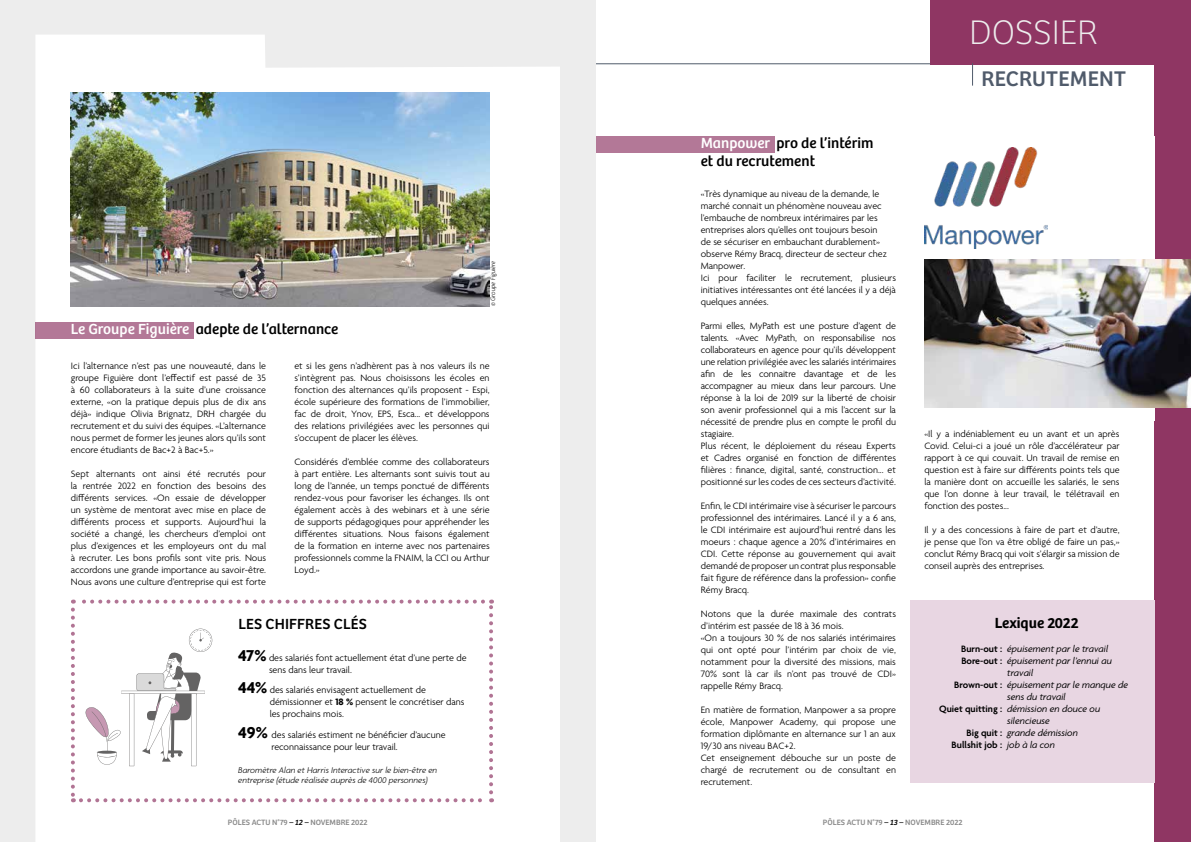
<style>
.page{position:relative;width:1191px;height:842px;background:#fff}
.page>*{position:absolute;margin:0;border:0;box-sizing:border-box;transform-origin:0 0}
.t1{font:100 35.3px "Bree";color:#ededed}
.t2{font:22px "Bree";letter-spacing:.01em;color:#505b6b}
.t3{font:15.2px/18.3px "Bree";color:#000}
.t4{font:600 15.2px "Bree";color:#000}
.t5{font:300 10px/12px "Agenda";color:#000}
.t6{font:italic 10px "Agenda";color:#000}
.t7{font:600 10px "Agenda";color:#000}
.t8{font:italic 300 9px/10.8px "Agenda";color:#000}
.t9{font:8px "Bree";color:#878787}
.t10{font:italic 300 7px "Agenda";color:#000;scale:.9 1}
.s1{color:#fff}
.s2{font-weight:700;font-size:17px}
.s3{font-weight:700}
.s4{color:#000}
.s5{font-style:italic;color:#000}
.s6{font-weight:600;font-style:normal}
.s7{font-weight:400;font-style:italic}
</style>
<div class="page">
<div style="left:595px;top:136px;width:179px;height:16px;background:#b37897"></div>
<div style="left:930px;top:0;width:261px;height:64px;background:#8f3663"></div>
<div style="left:1154px;top:57px;width:37px;height:785px;background:#8f3663"></div>
<hr style="left:35px;top:63px;width:895px;height:1px;background:#505b6b">
<div style="left:0;top:0;width:595px;height:842px;background:#ededed"></div>
<div style="left:35px;top:35px;width:525px;height:807px;background:#fff"></div>
<svg style="left:972px;top:63px;width:1px;height:23px"></svg>
<div style="left:910px;top:600px;width:245px;height:182px;background:#e8d6e2"></div>
<img style="left:71px;top:92px;width:418px;height:214px">
<div style="left:35px;top:322px;width:159px;height:16px;background:#b37897"></div>
<img style="left:924px;top:148px;width:123px;height:100px">
<svg style="left:71px;top:600px;width:422px;height:202px;background:#f9f8f9"></svg>
<hr style="left:97px;top:751px;width:20px;height:3px;background:#646363;border-radius:50%">
<img style="left:924px;top:259px;width:267px;height:149px">
<h3 class="t3" style="left:71px;top:319px;width:269px"><span class="s1">Le Groupe Figuière</span> adepte de l’alternance</h3>
<p class="t10" style="left:488px;top:306px;width:52px;rotate:-90deg">© Groupe Figuière</p>
<p class="t5" style="left:71px;top:361px;width:197px;text-align:justify">Ici l’alternance n’est pas une nouveauté, dans le groupe Figuière dont l’effectif est passé de 35 à 60 collaborateurs à la suite d’une croissance externe, «on la pratique depuis plus de dix ans déjà» indique Olivia Brignatz, DRH chargée du recrutement et du suivi des équipes. «L’alternance nous permet de former les jeunes alors qu’ils sont encore étudiants de Bac+2 à Bac+5.»</p>
<p class="t5" style="left:71px;top:469px;width:197px;text-align:justify">Sept alternants ont ainsi été recrutés pour la rentrée 2022 en fonction des besoins des différents services. «On essaie de développer un système de mentorat avec mise en place de différents process et supports. Aujourd’hui la société a changé, les chercheurs d’emploi ont plus d’exigences et les employeurs ont du mal à recruter. Les bons profils sont vite pris. Nous accordons une grande importance au savoir-être.<br>Nous avons une culture d’entreprise qui est forte</p>
<p class="t5" style="left:294px;top:361px;width:197px;text-align:justify">et si les gens n’adhèrent pas à nos valeurs ils ne s’intègrent pas. Nous choisissons les écoles en fonction des alternances qu’ils proposent - Espi, école supérieure des formations de l’immobilier, fac de droit, Ynov, EPS, Esca... et développons des relations privilégiées avec les personnes qui s’occupent de placer les élèves.</p>
<p class="t5" style="left:294px;top:457px;width:197px;text-align:justify">Considérés d’emblée comme des collaborateurs à part entière. Les alternants sont suivis tout au long de l’année, un temps ponctué de différents rendez-vous pour favoriser les échanges. Ils ont également accès à des webinars et à une série de supports pédagogiques pour appréhender les différentes situations. Nous faisons également de la formation en interne avec nos partenaires professionnels comme la FNAIM, la CCI ou Arthur Loyd.»</p>
<h3 class="t3" style="left:238px;top:613px;width:130px">LES CHIFFRES CLÉS</h3>
<p class="t5" style="left:269px;top:652px;width:199px;text-indent:-31px"><span class="s2">47%</span> des salariés font actuellement état d’une perte de sens dans leur travail.</p>
<p class="t5" style="left:270px;top:685px;width:196px;text-indent:-32px"><span class="s2">44%</span> des salariés envisagent actuellement de démissionner et <span class="s3">18 %</span> pensent le concrétiser dans les prochains mois.</p>
<p class="t5" style="left:272px;top:729px;width:175px;text-indent:-33px"><span class="s2">49%</span> des salariés estiment ne bénéficier d’aucune reconnaissance pour leur travail.</p>
<p class="t8" style="left:238px;top:764px;width:201px">Baromètre Alan et Harris Interactive sur le bien-être en entreprise (étude réalisée auprès de 4000 personnes)</p>
<p class="t9" style="left:228px;top:816px;width:141px">PÔLES ACTU N°79 <span class="s4">–</span> <span class="s5">12</span> <span class="s4">–</span> NOVEMBRE 2022</p>
<h3 class="t3" style="left:701px;top:133px;width:174px"><span class="s1">Manpower</span> pro de l’intérim et du recrutement</h3>
<p class="t5" style="left:701px;top:188px;width:197px">«Très dynamique au niveau de la demande, le marché connait un phénomène nouveau avec l’embauche de nombreux intérimaires par les entreprises alors qu’elles ont toujours besoin<br>de se sécuriser en embauchant durablement» observe Rémy Bracq, directeur de secteur chez Manpower.<br>Ici pour faciliter le recrutement, plusieurs initiatives intéressantes ont été lancées il y a déjà quelques années.</p>
<p class="t5" style="left:701px;top:320px;width:197px">Parmi elles, MyPath est une posture d’agent de talents. «Avec MyPath, on responsabilise nos collaborateurs en agence pour qu’ils développent une relation privilégiée avec les salariés intérimaires afin de les connaitre davantage et de les accompagner au mieux dans leur parcours. Une réponse à la loi de 2019 sur la liberté de choisir son avenir professionnel qui a mis l’accent sur la nécessité de prendre plus en compte le profil du stagiaire.<br>Plus récent, le déploiement du réseau Experts et Cadres organisé en fonction de différentes filières : finance, digital, santé, construction... et positionné sur les codes de ces secteurs d’activité.</p>
<p class="t5" style="left:701px;top:500px;width:197px;text-align:justify">Enfin, le CDI intérimaire vise à sécuriser le parcours professionnel des intérimaires. Lancé il y a 6 ans, le CDI intérimaire est aujourd’hui rentré dans les moeurs : chaque agence a 20% d’intérimaires en CDI. Cette réponse au gouvernement qui avait demandé de proposer un contrat plus responsable fait figure de référence dans la profession» confie Rémy Bracq.</p>
<p class="t5" style="left:701px;top:608px;width:197px">Notons que la durée maximale des contrats d’intérim est passée de 18 à 36 mois.<br>«On a toujours 30 % de nos salariés intérimaires qui ont opté pour l’intérim par choix de vie, notamment pour la diversité des missions, mais 70% sont là car ils n’ont pas trouvé de CDI» rappelle Rémy Bracq.</p>
<p class="t5" style="left:701px;top:704px;width:197px">En matière de formation, Manpower a sa propre école, Manpower Academy, qui propose une formation diplômante en alternance sur 1 an aux 19/30 ans niveau BAC+2.<br>Cet enseignement débouche sur un poste de chargé de recrutement ou de consultant en recrutement.</p>
<h1 class="t1" style="left:969px;top:7px;width:130px">DOSSIER</h1>
<h2 class="t2" style="left:981px;top:62px;width:146px">RECRUTEMENT</h2>
<p class="t5" style="left:924px;top:428px;width:197px;text-align:justify">«Il y a indéniablement eu un avant et un après Covid. Celui-ci a joué un rôle d’accélérateur par rapport à ce qui couvait. Un travail de remise en question est à faire sur différents points tels que la manière dont on accueille les salariés, le sens que l’on donne à leur travail, le télétravail en fonction des postes...</p>
<p class="t5" style="left:924px;top:524px;width:197px;text-align:justify">Il y a des concessions à faire de part et d’autre, je pense que l’on va être obligé de faire un pas,» conclut Rémy Bracq qui voit s’élargir sa mission de conseil auprès des entreprises.</p>
<h3 class="t4" style="left:994px;top:611px;width:85px">Lexique 2022</h3>
<p class="t6" style="left:961px;top:643px;width:149px"><span class="s6">Burn-out :</span> épuisement par le travail</p>
<p class="t6" style="left:961px;top:655px;width:152px"><span class="s6">Bore-out :</span> épuisement par l’ennui au</p>
<p class="t6" style="left:1007px;top:667px;width:28px">travail</p>
<p class="t6" style="left:954px;top:679px;width:175px"><span class="s6">Brown-out :</span> épuisement par le manque de</p>
<p class="t6" style="left:1007px;top:691px;width:60px">sens du travail</p>
<p class="t6" style="left:939px;top:703px;width:162px"><span class="s6">Quiet quitting :</span> démission en douce ou</p>
<p class="t6" style="left:1007px;top:715px;width:44px">silencieuse</p>
<p class="t6" style="left:966px;top:727px;width:113px"><span class="s6">Big quit :</span> grande démission</p>
<p class="t7" style="left:951px;top:740px;width:105px">Bullshit job : <span class="s7">job à la con</span></p>
<p class="t9" style="left:823px;top:816px;width:141px">PÔLES ACTU N°79 <span class="s4">–</span> <span class="s5">13</span> <span class="s4">–</span> NOVEMBRE 2022</p>
</div>
